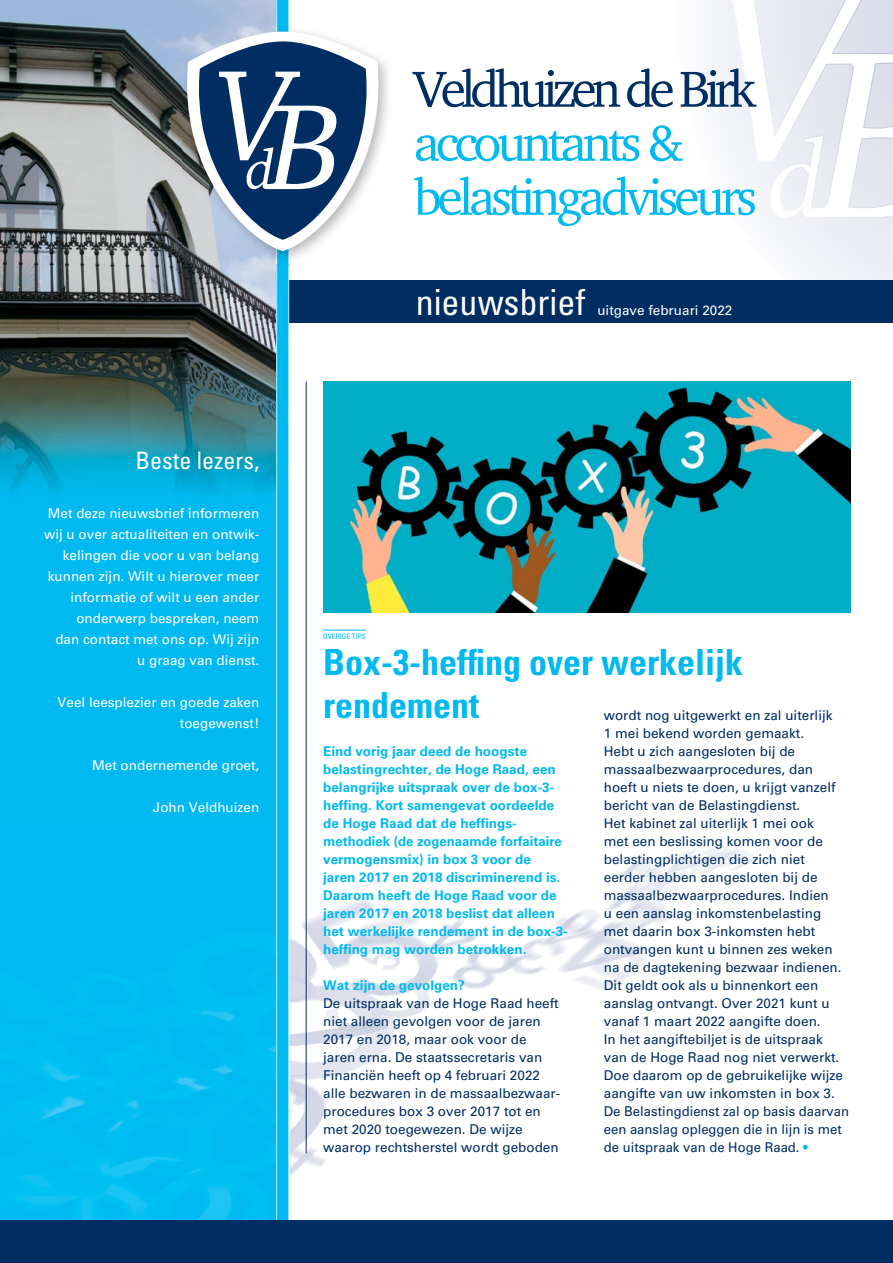
<style>
.page{position:relative;width:893px;height:1263px;background:#fff}
.page>*{position:absolute;margin:0;border:0;box-sizing:border-box;transform-origin:0 0}
.t1{font:700 condensed 36px/43.2px "Univers LT Std";color:#00b9f1}
.t2{font:condensed 36px "Univers LT Std";color:#fff}
.t3{font:condensed 24px "Univers LT Std";color:#fff}
.t4{font:13.5px/18px "Univers LT Std";color:#002d62}
.t5{font:700 13.5px/18px "Univers LT Std";color:#00b9f1}
.t6{font:13.5px/21px "Univers LT Std";color:#fff;text-align:right}
.t7{font:condensed 7.5px "Univers LT Std";color:#00b9f1}
.s1{color:#00b9f1}
</style>
<div class="page">
<img style="left:289px;top:824px;width:465px;height:353px">
<svg style="left:661px;top:0;width:232px;height:281px"></svg>
<div style="left:0;top:281px;width:893px;height:42px;background:#002d62"></div>
<div style="left:0;top:0;width:282px;height:1263px;background:#00b9f1"></div>
<img style="left:0;top:0;width:184px;height:242px">
<img style="left:184px;top:0;width:92px;height:27px">
<img style="left:0;top:242px;width:231px;height:255px">
<img style="left:231px;top:264px;width:45px;height:230px">
<img style="left:15px;top:1010px;width:261px;height:210px">
<div style="left:277px;top:0;width:12px;height:1263px;background:#00b9f1"></div>
<hr style="left:288px;top:0;width:1px;height:1263px;background:#fff">
<hr style="left:276px;top:0;width:1px;height:1263px;background:#fff">
<svg style="left:412px;top:69px;width:208px;height:38px"></svg>
<svg style="left:627px;top:69px;width:46px;height:38px"></svg>
<svg style="left:681px;top:69px;width:75px;height:38px"></svg>
<svg style="left:416px;top:131px;width:223px;height:30px"></svg>
<svg style="left:650px;top:125px;width:33px;height:36px"></svg>
<svg style="left:414px;top:177px;width:341px;height:49px"></svg>
<img style="left:288px;top:27px;width:19px;height:237px">
<img style="left:182px;top:27px;width:106px;height:237px">
<svg style="left:178px;top:32px;width:210px;height:219px"></svg>
<svg style="left:191px;top:41px;width:184px;height:199px"></svg>
<div style="left:0;top:1220px;width:893px;height:43px;background:#002d62"></div>
<hr style="left:323px;top:630px;width:43px;height:1px;background:#00b9f1">
<img style="left:323px;top:382px;width:527px;height:230px">
<hr style="left:306px;top:382px;width:1px;height:771px;background:#002d62">
<h2 class="t3" style="left:135px;top:445px;width:125px">Beste lezers,</h2>
<p class="t6" style="left:44px;top:503px;width:217px">Met deze nieuwsbrief informeren wij u over actualiteiten en ontwik&shy;kelingen die voor u van belang kunnen zijn. Wilt u hierover meer informatie of wilt u een ander onderwerp bespreken, neem<br>dan contact met ons op. Wij zijn u graag van dienst.</p>
<p class="t6" style="left:58px;top:692px;width:203px">Veel leesplezier en goede zaken toegewenst!</p>
<p class="t6" style="left:92px;top:755px;width:169px">Met ondernemende groet,</p>
<p class="t6" style="left:153px;top:797px;width:108px">John Veldhuizen</p>
<h1 class="t2" style="left:416px;top:279px;width:171px">nieuwsbrief</h1>
<p class="t6" style="left:597px;top:299px;width:137px">uitgave februari 2022</p>
<p class="t7" style="left:323px;top:632px;width:44px">OVERIGE TIPS</p>
<h1 class="t1" style="left:323px;top:640px;width:421px">Box-3-heffing over werkelijk rendement</h1>
<p class="t4" style="left:604px;top:706px;width:247px">wordt nog uitgewerkt en zal uiterlijk<br>1 mei bekend worden gemaakt.<br>Hebt u zich aangesloten bij de massaalbezwaarprocedures, dan hoeft u niets te doen, u krijgt vanzelf bericht van de Belastingdienst.<br>Het kabinet zal uiterlijk 1 mei ook<br>met een beslissing komen voor de belastingplichtigen die zich niet eerder hebben aangesloten bij de massaalbezwaarprocedures. Indien<br>u een aanslag inkomstenbelasting met daarin box 3-inkomsten hebt ontvangen kunt u binnen zes weken na de dagtekening bezwaar indienen.<br>Dit geldt ook als u binnenkort een aanslag ontvangt. Over 2021 kunt u vanaf 1 maart 2022 aangifte doen.<br>In het aangiftebiljet is de uitspraak van de Hoge Raad nog niet verwerkt.<br>Doe daarom op de gebruikelijke wijze aangifte van uw inkomsten in box 3.<br>De Belastingdienst zal op basis daarvan een aanslag opleggen die in lijn is met de uitspraak van de Hoge Raad. <span class="s1">•</span></p>
<p class="t5" style="left:323px;top:742px;width:246px">Eind vorig jaar deed de hoogste belastingrechter, de Hoge Raad, een belangrijke uitspraak over de box-3- heffing. Kort samengevat oordeelde de Hoge Raad dat de heffings&shy;methodiek (de zogenaamde forfaitaire vermogensmix) in box 3 voor de<br>jaren 2017 en 2018 discriminerend is.<br>Daarom heeft de Hoge Raad voor de jaren 2017 en 2018 beslist dat alleen het werkelijke rendement in de box-3- heffing mag worden betrokken.</p>
<p class="t5" style="left:323px;top:976px;width:143px">Wat zijn de gevolgen?</p>
<p class="t4" style="left:323px;top:994px;width:239px">De uitspraak van de Hoge Raad heeft niet alleen gevolgen voor de jaren 2017 en 2018, maar ook voor de jaren erna. De staatssecretaris van Financiën heeft op 4 februari 2022 alle bezwaren in de massaalbezwaar&shy;procedures box 3 over 2017 tot en met 2020 toegewezen. De wijze waarop rechtsherstel wordt geboden</p>
</div>
